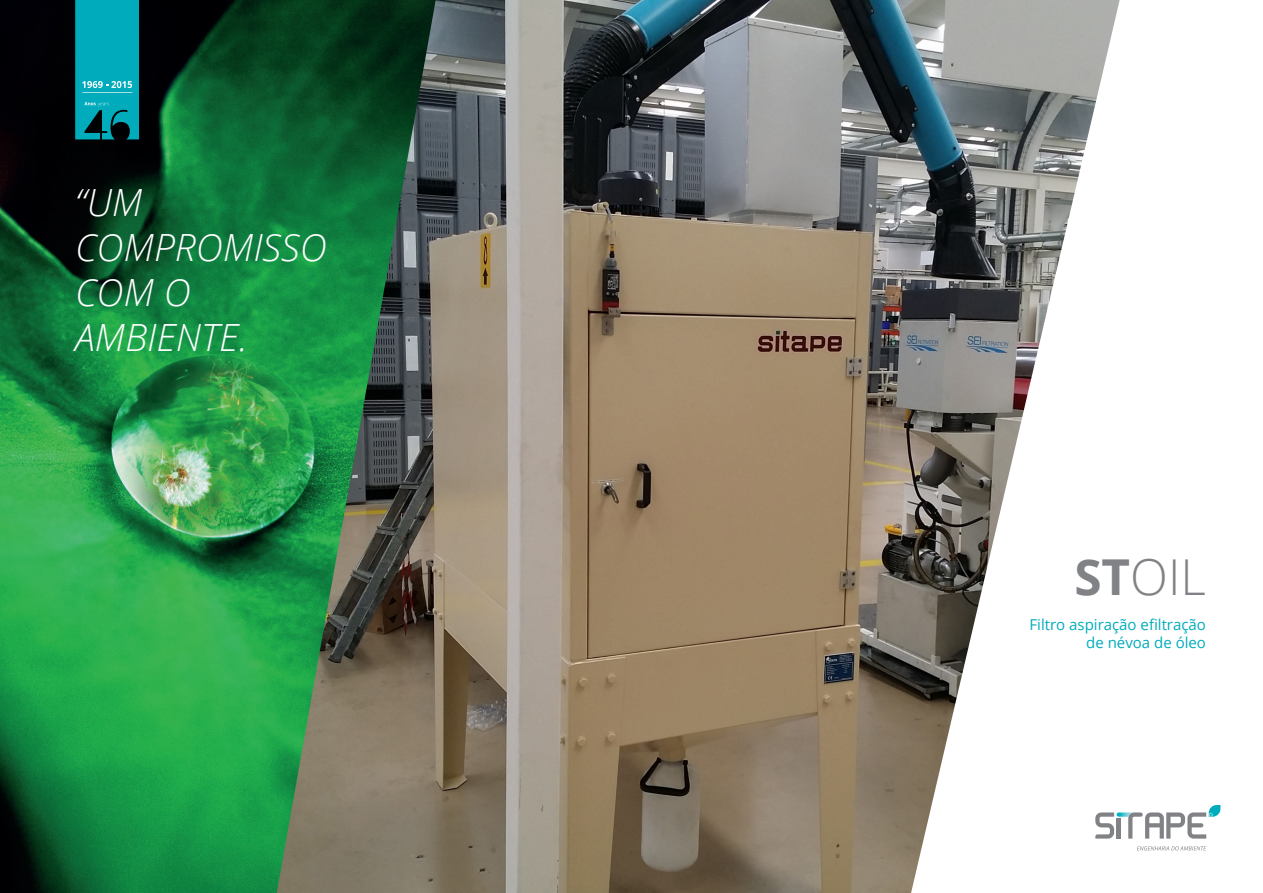
<style>
.page{position:relative;width:1263px;height:893px;background:#fff}
.page>*{position:absolute;margin:0;border:0;box-sizing:border-box;transform-origin:0 0}
.t1{font:300 49.5px "Open Sans";color:#808285}
.t2{font:italic 300 37.5px "Open Sans";color:#fff}
.t3{font:15px "Open Sans";color:#00acbc}
.s1{font-weight:700}
</style>
<div class="page">
<img style="left:0;top:0;width:277px;height:893px">
<img style="left:277px;top:0;width:843px;height:893px">
<div style="left:1116px;top:818px;width:5px;height:21px;background:#808285"></div>
<svg style="left:1137px;top:846px;width:69px;height:4px"></svg>
<svg style="left:1095px;top:812px;width:19px;height:27px"></svg>
<img style="left:1116px;top:812px;width:12px;height:5px">
<svg style="left:1128px;top:805px;width:92px;height:34px"></svg>
<svg style="left:75px;top:0;width:64px;height:139px;background:#05a1af"></svg>
<p class="t2" style="left:75px;top:176px;width:69px">“UM</p>
<p class="t2" style="left:75px;top:221px;width:253px">COMPROMISSO</p>
<p class="t2" style="left:75px;top:266px;width:117px">COM O</p>
<p class="t2" style="left:75px;top:311px;width:174px">AMBIENTE.</p>
<p class="t1" style="left:1074px;top:543px;width:133px"><span class="s1">ST</span>OIL</p>
<p class="t3" style="left:1029px;top:614px;width:178px">Filtro aspiração efiltração</p>
<p class="t3" style="left:1086px;top:632px;width:121px">de névoa de óleo</p>
</div>
